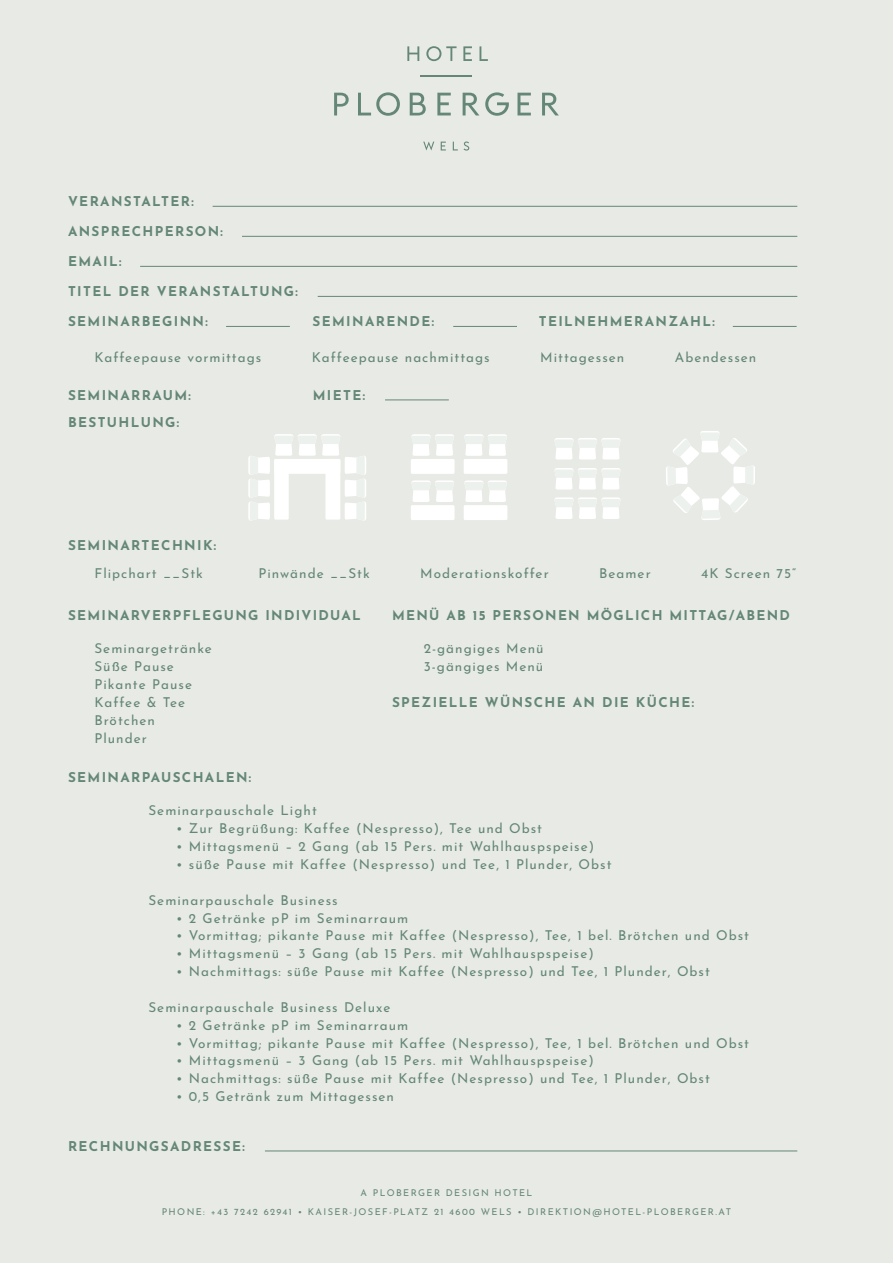
<style>
.page{position:relative;width:893px;height:1263px;background:#e8eae5}
.page>*{position:absolute;margin:0;border:0;box-sizing:border-box;transform-origin:0 0}
.t1{font:13.5px/18px "Josefin Sans";letter-spacing:.075em;color:#648777}
.t2{font:700 13.5px "Josefin Sans";letter-spacing:.1em;color:#648777}
.t3{font:9.3px/19.5px "Josefin Sans";letter-spacing:.15em;color:#668879;text-align:center}
</style>
<div class="page">
<svg style="left:407px;top:46px;width:12px;height:15px"></svg>
<svg style="left:426px;top:46px;width:31px;height:15px"></svg>
<svg style="left:463px;top:46px;width:9px;height:15px"></svg>
<svg style="left:479px;top:46px;width:9px;height:15px"></svg>
<svg style="left:423px;top:141px;width:11px;height:10px"></svg>
<svg style="left:441px;top:142px;width:5px;height:8px"></svg>
<svg style="left:453px;top:141px;width:16px;height:10px"></svg>
<hr style="left:421px;top:75px;width:51px;height:2px;background:#648777">
<svg style="left:334px;top:93px;width:15px;height:22px"></svg>
<svg style="left:358px;top:92px;width:42px;height:24px"></svg>
<svg style="left:410px;top:93px;width:16px;height:22px"></svg>
<svg style="left:437px;top:93px;width:14px;height:22px"></svg>
<svg style="left:463px;top:93px;width:16px;height:22px"></svg>
<svg style="left:517px;top:93px;width:14px;height:22px"></svg>
<svg style="left:542px;top:93px;width:17px;height:22px"></svg>
<svg style="left:485px;top:92px;width:24px;height:24px"></svg>
<hr style="left:213px;top:206px;width:584px;height:1px;background:#648777">
<hr style="left:242px;top:236px;width:555px;height:1px;background:#648777">
<hr style="left:140px;top:266px;width:657px;height:1px;background:#648777">
<hr style="left:318px;top:296px;width:479px;height:1px;background:#648777">
<hr style="left:226px;top:326px;width:64px;height:1px;background:#648777">
<hr style="left:453px;top:326px;width:64px;height:1px;background:#648777">
<hr style="left:385px;top:400px;width:64px;height:1px;background:#648777">
<hr style="left:733px;top:326px;width:64px;height:1px;background:#648777">
<hr style="left:265px;top:1151px;width:532px;height:1px;background:#648777">
<svg style="left:248px;top:434px;width:118px;height:87px"></svg>
<div style="left:274px;top:459px;width:66px;height:15px;background:#fff;border-radius:2px"></div>
<div style="left:325px;top:459px;width:15px;height:61px;background:#fff;border-radius:2px"></div>
<div style="left:274px;top:459px;width:15px;height:61px;background:#fff;border-radius:2px"></div>
<svg style="left:464px;top:434px;width:43px;height:22px"></svg>
<div style="left:464px;top:459px;width:43px;height:15px;background:#fff;border-radius:2px"></div>
<svg style="left:411px;top:434px;width:43px;height:22px"></svg>
<div style="left:411px;top:459px;width:44px;height:15px;background:#fff;border-radius:2px"></div>
<svg style="left:411px;top:480px;width:43px;height:22px"></svg>
<div style="left:411px;top:505px;width:44px;height:15px;background:#fff;border-radius:2px"></div>
<svg style="left:464px;top:480px;width:43px;height:22px"></svg>
<div style="left:464px;top:505px;width:43px;height:15px;background:#fff;border-radius:2px"></div>
<svg style="left:554px;top:438px;width:66px;height:21px"></svg>
<svg style="left:554px;top:468px;width:67px;height:22px"></svg>
<svg style="left:554px;top:497px;width:67px;height:22px"></svg>
<svg style="left:666px;top:431px;width:89px;height:89px"></svg>
<p class="t2" style="left:68px;top:196px;width:127px">VERANSTALTER:</p>
<p class="t2" style="left:68px;top:226px;width:156px">ANSPRECHPERSON:</p>
<p class="t2" style="left:68px;top:256px;width:55px">EMAIL:</p>
<p class="t2" style="left:68px;top:286px;width:231px">TITEL DER VERANSTALTUNG:</p>
<p class="t2" style="left:68px;top:316px;width:141px">SEMINARBEGINN:</p>
<p class="t2" style="left:313px;top:316px;width:123px">SEMINARENDE:</p>
<p class="t2" style="left:539px;top:316px;width:178px">TEILNEHMERANZAHL:</p>
<p class="t1" style="left:94px;top:350px;width:168px">Kaffeepause vormittags</p>
<p class="t1" style="left:312px;top:350px;width:179px">Kaffeepause nachmittags</p>
<p class="t1" style="left:540px;top:350px;width:86px">Mittagessen</p>
<p class="t1" style="left:675px;top:350px;width:83px">Abendessen</p>
<p class="t2" style="left:68px;top:390px;width:124px">SEMINARRAUM:</p>
<p class="t2" style="left:313px;top:390px;width:54px">MIETE:</p>
<p class="t2" style="left:68px;top:417px;width:113px">BESTUHLUNG:</p>
<p class="t2" style="left:68px;top:540px;width:150px">SEMINARTECHNIK:</p>
<p class="t1" style="left:94px;top:566px;width:110px">Flipchart __Stk</p>
<p class="t1" style="left:258px;top:566px;width:113px">Pinwände __Stk</p>
<p class="t1" style="left:420px;top:566px;width:130px">Moderationskoffer</p>
<p class="t1" style="left:599px;top:566px;width:53px">Beamer</p>
<p class="t1" style="left:701px;top:566px;width:97px">4K Screen 75“</p>
<p class="t2" style="left:68px;top:610px;width:294px">SEMINARVERPFLEGUNG INDIVIDUAL</p>
<p class="t2" style="left:392px;top:610px;width:399px">MENÜ AB 15 PERSONEN MÖGLICH MITTAG/ABEND</p>
<p class="t1" style="left:94px;top:641px;width:119px">Seminargetränke</p>
<p class="t1" style="left:424px;top:641px;width:121px">2-gängiges Menü</p>
<p class="t1" style="left:94px;top:659px;width:81px">Süße Pause</p>
<p class="t1" style="left:424px;top:659px;width:121px">3-gängiges Menü</p>
<p class="t1" style="left:94px;top:677px;width:99px">Pikante Pause<br>Kaffee &amp; Tee</p>
<p class="t2" style="left:392px;top:697px;width:304px">SPEZIELLE WÜNSCHE AN DIE KÜCHE:</p>
<p class="t1" style="left:94px;top:713px;width:62px">Brötchen<br>Plunder</p>
<p class="t2" style="left:68px;top:772px;width:185px">SEMINARPAUSCHALEN:</p>
<p class="t1" style="left:148px;top:803px;width:170px">Seminarpauschale Light</p>
<p class="t1" style="left:176px;top:821px;width:368px">• Zur Begrüßung: Kaffee (Nespresso), Tee und Obst</p>
<p class="t1" style="left:176px;top:839px;width:420px">• Mittagsmenü – 2 Gang (ab 15 Pers. mit Wahlhauspspeise)</p>
<p class="t1" style="left:176px;top:857px;width:437px">• süße Pause mit Kaffee (Nespresso) und Tee, 1 Plunder, Obst</p>
<p class="t1" style="left:148px;top:892px;width:191px">Seminarpauschale Business</p>
<p class="t1" style="left:176px;top:910px;width:234px">• 2 Getränke pP im Seminarraum</p>
<p class="t1" style="left:176px;top:928px;width:575px">• Vormittag; pikante Pause mit Kaffee (Nespresso), Tee, 1 bel. Brötchen und Obst</p>
<p class="t1" style="left:176px;top:946px;width:419px">• Mittagsmenü – 3 Gang (ab 15 Pers. mit Wahlhauspspeise)</p>
<p class="t1" style="left:176px;top:964px;width:535px">• Nachmittags: süße Pause mit Kaffee (Nespresso) und Tee, 1 Plunder, Obst</p>
<p class="t1" style="left:148px;top:999px;width:243px">Seminarpauschale Business Deluxe</p>
<p class="t1" style="left:176px;top:1017px;width:234px">• 2 Getränke pP im Seminarraum</p>
<p class="t1" style="left:176px;top:1035px;width:575px">• Vormittag; pikante Pause mit Kaffee (Nespresso), Tee, 1 bel. Brötchen und Obst</p>
<p class="t1" style="left:176px;top:1053px;width:419px">• Mittagsmenü – 3 Gang (ab 15 Pers. mit Wahlhauspspeise)</p>
<p class="t1" style="left:176px;top:1071px;width:535px">• Nachmittags: süße Pause mit Kaffee (Nespresso) und Tee, 1 Plunder, Obst</p>
<p class="t1" style="left:176px;top:1089px;width:219px">• 0,5 Getränk zum Mittagessen</p>
<p class="t2" style="left:68px;top:1140px;width:178px">RECHNUNGSADRESSE:</p>
<p class="t3" style="left:162px;top:1183px;width:571px">A PLOBERGER DESIGN HOTEL<br>PHONE: +43 7242 62941 • KAISER-JOSEF-PLATZ 21 4600 WELS • DIREKTION@HOTEL-PLOBERGER.AT</p>
</div>
